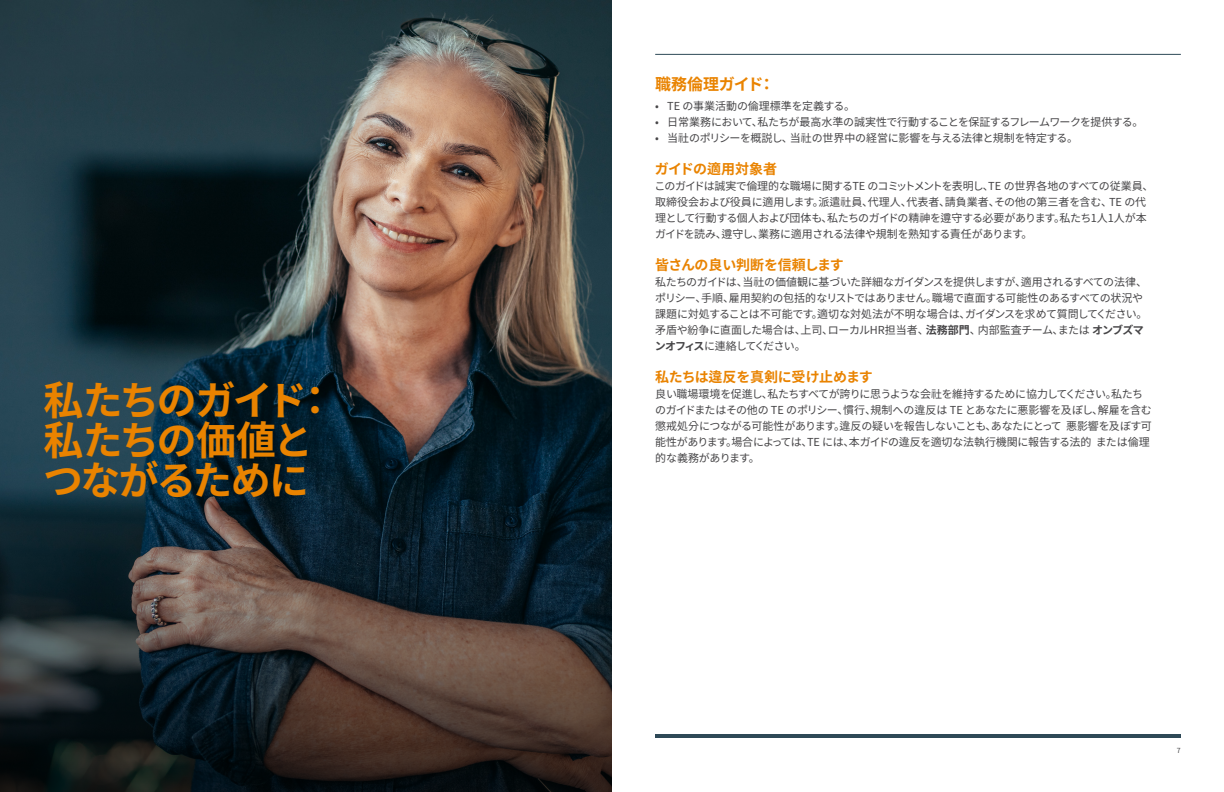
<style>
.page{position:relative;width:1224px;height:792px;background:#fff}
.page>*{position:absolute;margin:0;border:0;box-sizing:border-box;transform-origin:0 0}
.t1{font:700 40px/40px "Noto Sans CJ Kkr";letter-spacing:-.06em;color:#e98300}
.t2{font:700 16px "Noto Sans CJ Kkr";letter-spacing:-.01em;color:#e98300}
.t3{font:700 14px "Noto Sans CJ Kkr";letter-spacing:-.02em;color:#e98300}
.t4{font:11px/16px "Noto Sans CJ Kkr";letter-spacing:-.03em;color:#464547}
.t5{font:11px "Noto Sans CJ Kkr";letter-spacing:-.05em;color:#464547}
.t6{font:11px "Noto Sans CJ Kkr";color:#464547}
.t7{font:7px "Noto Sans CJ Kkr";color:#464547}
.s1{font-weight:700}
</style>
<div class="page">
<hr style="left:655px;top:734px;width:526px;height:4px;background:#2e4957">
<hr style="left:655px;top:54px;width:526px;height:1px;background:#2e4957">
<img style="left:0;top:0;width:612px;height:315px">
<svg style="left:0;top:315px;width:612px;height:477px"></svg>
<h1 class="t1" style="left:43px;top:381px;width:294px">私たちのガイド：私たちの価値とつながるために</h1>
<h2 class="t2" style="left:655px;top:75px;width:121px">職務倫理ガイド：</h2>
<p class="t6" style="left:655px;top:100px;width:201px">• TE の事業活動の倫理標準を定義する。</p>
<p class="t5" style="left:655px;top:116px;width:490px">• 日常業務において、私たちが最高水準の誠実性で行動することを保証するフレームワークを提供する。</p>
<p class="t4" style="left:655px;top:130px;width:424px">• 当社のポリシーを概説し、当社の世界中の経営に影響を与える法律と規制を特定する。</p>
<p class="t3" style="left:655px;top:161px;width:124px">ガイドの適用対象者</p>
<p class="t4" style="left:654px;top:178px;width:501px">このガイドは誠実で倫理的な職場に関するTE のコミットメントを表明し、TE の世界各地のすべての従業員、取締役会および役員に適用します。派遣社員、代理人、代表者、請負業者、その他の第三者を含む、TE の代理として行動する個人および団体も、私たちのガイドの精神を遵守する必要があります。私たち1人1人が本ガイドを読み、遵守し、業務に適用される法律や規制を熟知する責任があります。</p>
<p class="t3" style="left:655px;top:257px;width:190px">皆さんの良い判断を信頼します</p>
<p class="t4" style="left:655px;top:274px;width:494px">私たちのガイドは、当社の価値観に基づいた詳細なガイダンスを提供しますが、適用されるすべての法律、ポリシー、手順、雇用契約の包括的なリストではありません。職場で直面する可能性のあるすべての状況や課題に対処することは不可能です。適切な対処法が不明な場合は、ガイダンスを求めて質問してください。矛盾や紛争に直面した場合は、上司、ローカルHR担当者、<span class="s1">法務部門</span>、内部監査チーム、または <span class="s1">オンブズマンオフィス</span>に連絡してください。</p>
<p class="t3" style="left:655px;top:369px;width:219px">私たちは違反を真剣に受け止めます</p>
<p class="t4" style="left:655px;top:386px;width:498px">良い職場環境を促進し、私たちすべてが誇りに思うような会社を維持するために協力してください。私たちのガイドまたはその他の TE のポリシー、慣行、規制への違反は TE とあなたに悪影響を及ぼし、解雇を含む懲戒処分につながる可能性があります。違反の疑いを報告しないことも、あなたにとって 悪影響を及ぼす可能性があります。場合によっては、TE には、本ガイドの違反を適切な法執行機関に報告する法的 または倫理的な義務があります。</p>
<p class="t7" style="left:1177px;top:746px;width:5px">7</p>
</div>
